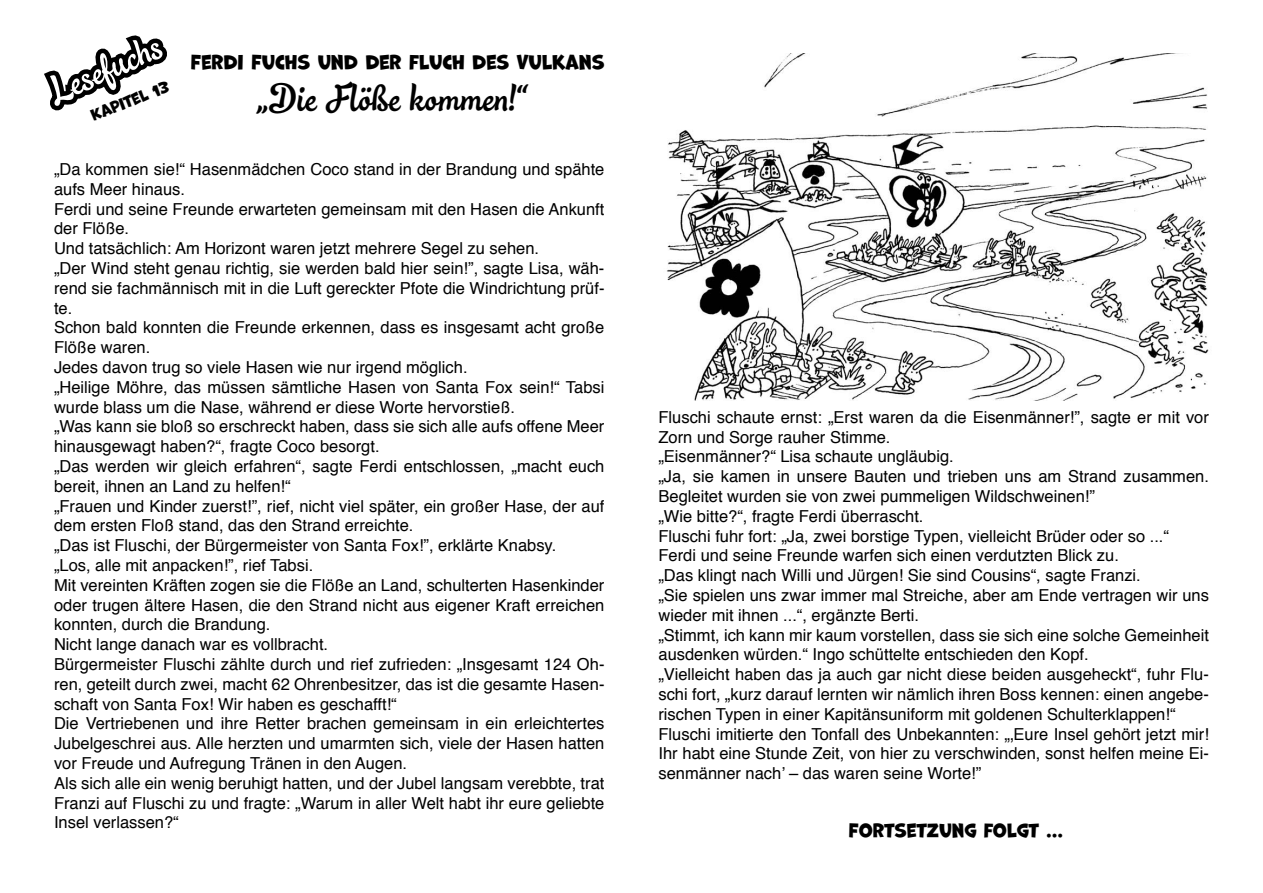
<style>
.page{position:relative;width:1263px;height:893px;background:#fff}
.page>*{position:absolute;margin:0;border:0;box-sizing:border-box;transform-origin:0 0}
.t1{font:39px "Ollie";color:#000}
.t2{font:39px "Ollie";color:#fff}
.t3{font:18.75px "Marvin";color:#000}
.t4{font:18px "Marvin";color:#000}
.t5{font:16.5px/19.8px "Helvetica";color:#000}
.t6{font:15px "Marvin";color:#000}
</style>
<div class="page">
<img style="left:667px;top:54px;width:542px;height:347px">
<svg style="left:44px;top:35px;width:123px;height:76px"></svg>
<h1 class="t2" style="left:40px;top:72px;width:123px;rotate:-24deg">Lesefuchs</h1>
<p class="t6" style="left:88px;top:108px;width:85px;rotate:-21deg">KAPITEL 13</p>
<p class="t3" style="left:191px;top:51px;width:416px">FERDI FUCHS UND DER FLUCH DES VULKANS</p>
<h1 class="t1" style="left:257px;top:75px;width:273px">„Die Flöße kommen!“</h1>
<p class="t5" style="left:54px;top:160px;width:552px">„Da kommen sie!“ Hasenmädchen Coco stand in der Brandung und spähte aufs Meer hinaus.<br>Ferdi und seine Freunde erwarteten gemeinsam mit den Hasen die Ankunft der Flöße.<br>Und tatsächlich: Am Horizont waren jetzt mehrere Segel zu sehen.<br>„Der Wind steht genau richtig, sie werden bald hier sein!”, sagte Lisa, wäh&shy;rend sie fachmännisch mit in die Luft gereckter Pfote die Windrichtung prüf&shy;te.<br>Schon bald konnten die Freunde erkennen, dass es insgesamt acht große Flöße waren.<br>Jedes davon trug so viele Hasen wie nur irgend möglich.<br>„Heilige Möhre, das müssen sämtliche Hasen von Santa Fox sein!“ Tabsi wurde blass um die Nase, während er diese Worte hervorstieß.<br>„Was kann sie bloß so erschreckt haben, dass sie sich alle aufs offene Meer hinausgewagt haben?“, fragte Coco besorgt.<br>„Das werden wir gleich erfahren“, sagte Ferdi entschlossen, „macht euch bereit, ihnen an Land zu helfen!“<br>„Frauen und Kinder zuerst!”, rief, nicht viel später, ein großer Hase, der auf dem ersten Floß stand, das den Strand erreichte.<br>„Das ist Fluschi, der Bürgermeister von Santa Fox!”, erklärte Knabsy.<br>„Los, alle mit anpacken!”, rief Tabsi.<br>Mit vereinten Kräften zogen sie die Flöße an Land, schulterten Hasenkinder oder trugen ältere Hasen, die den Strand nicht aus eigener Kraft erreichen konnten, durch die Brandung.<br>Nicht lange danach war es vollbracht.<br>Bürgermeister Fluschi zählte durch und rief zufrieden: „Insgesamt 124 Oh&shy;ren, geteilt durch zwei, macht 62 Ohrenbesitzer, das ist die gesamte Hasen&shy;schaft von Santa Fox! Wir haben es geschafft!“<br>Die Vertriebenen und ihre Retter brachen gemeinsam in ein erleichtertes Jubelgeschrei aus. Alle herzten und umarmten sich, viele der Hasen hatten vor Freude und Aufregung Tränen in den Augen.<br>Als sich alle ein wenig beruhigt hatten, und der Jubel langsam verebbte, trat Franzi auf Fluschi zu und fragte: „Warum in aller Welt habt ihr eure geliebte Insel verlassen?“</p>
<p class="t5" style="left:658px;top:408px;width:552px">Fluschi schaute ernst: „Erst waren da die Eisenmänner!”, sagte er mit vor Zorn und Sorge rauher Stimme.<br>„Eisenmänner?“ Lisa schaute ungläubig.<br>„Ja, sie kamen in unsere Bauten und trieben uns am Strand zusammen.<br>Begleitet wurden sie von zwei pummeligen Wildschweinen!”<br>„Wie bitte?“, fragte Ferdi überrascht.<br>Fluschi fuhr fort: „Ja, zwei borstige Typen, vielleicht Brüder oder so ...“ Ferdi und seine Freunde warfen sich einen verdutzten Blick zu.<br>„Das klingt nach Willi und Jürgen! Sie sind Cousins“, sagte Franzi.<br>„Sie spielen uns zwar immer mal Streiche, aber am Ende vertragen wir uns wieder mit ihnen ...“, ergänzte Berti.<br>„Stimmt, ich kann mir kaum vorstellen, dass sie sich eine solche Gemeinheit ausdenken würden.“ Ingo schüttelte entschieden den Kopf.<br>„Vielleicht haben das ja auch gar nicht diese beiden ausgeheckt“, fuhr Flu&shy;schi fort, „kurz darauf lernten wir nämlich ihren Boss kennen: einen angebe&shy;rischen Typen in einer Kapitänsuniform mit goldenen Schulterklappen!“ Fluschi imitierte den Tonfall des Unbekannten: „‚Eure Insel gehört jetzt mir!<br>Ihr habt eine Stunde Zeit, von hier zu verschwinden, sonst helfen meine Ei&shy;senmänner nach’ – das waren seine Worte!”</p>
<p class="t4" style="left:848px;top:820px;width:216px">FORTSETZUNG FOLGT ...</p>
</div>
